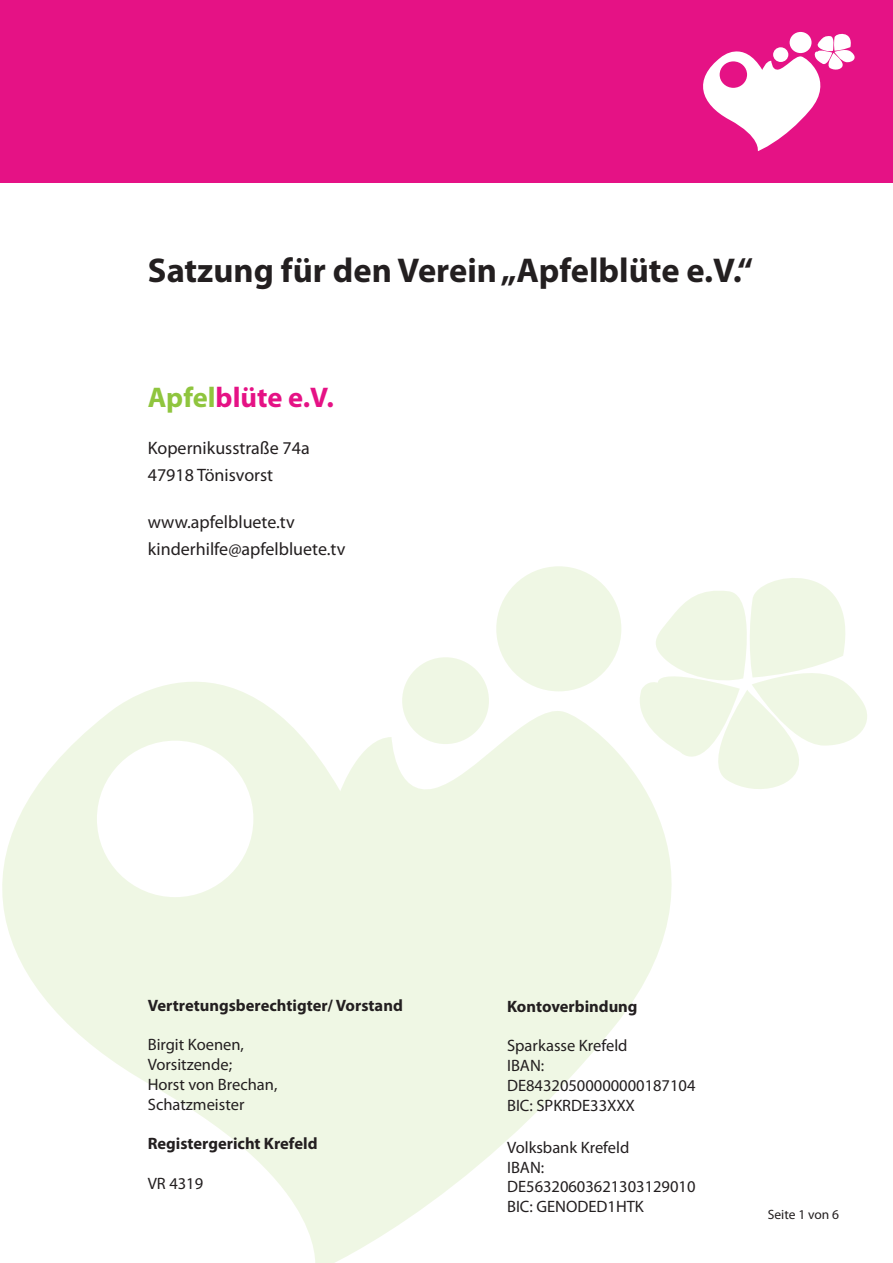
<style>
.page{position:relative;width:893px;height:1263px;background:#fff}
.page>*{position:absolute;margin:0;border:0;box-sizing:border-box;transform-origin:0 0}
.t1{font:700 34.5px "Myriad Pro";color:#231f20}
.t2{font:700 28.5px "Myriad Pro";color:#e51285}
.t3{font:18px/27px "Myriad Pro";color:#231f20}
.t4{font:16.5px/19.8px "Myriad Pro";color:#231f20}
.t5{font:700 16.5px "Myriad Pro";color:#231f20}
.t6{font:13.5px "Myriad Pro";color:#231f20}
.s1{color:#8fc53e}
</style>
<div class="page">
<svg style="left:2px;top:604px;width:670px;height:659px;fill:#eff7e4"></svg>
<div style="left:496px;top:566px;width:125px;height:125px;background:#eff7e4;border-radius:50%"></div>
<div style="left:402px;top:657px;width:87px;height:87px;background:#eff7e4;border-radius:50%"></div>
<svg style="left:627px;top:578px;width:240px;height:221px"></svg>
<div style="left:0;top:0;width:893px;height:183px;background:#e51285"></div>
<svg style="left:703px;top:31px;width:152px;height:120px"></svg>
<h1 class="t1" style="left:148px;top:247px;width:607px">Satzung für den Verein „Apfelblüte e.V.“</h1>
<h2 class="t2" style="left:148px;top:379px;width:188px"><span class="s1">Apfel</span>blüte e.V.</h2>
<p class="t3" style="left:148px;top:434px;width:164px">Kopernikusstraße 74a<br>47918 Tönisvorst</p>
<p class="t3" style="left:148px;top:508px;width:199px">www.apfelbluete.tv kinderhilfe@apfelbluete.tv</p>
<p class="t5" style="left:148px;top:994px;width:257px">Vertretungsberechtigter/ Vorstand</p>
<p class="t4" style="left:148px;top:1035px;width:131px">Birgit Koenen,<br>Vorsitzende;<br>Horst von Brechan,<br>Schatzmeister</p>
<p class="t5" style="left:148px;top:1133px;width:171px">Registergericht Krefeld</p>
<p class="t4" style="left:148px;top:1173px;width:57px">VR 4319</p>
<p class="t5" style="left:507px;top:995px;width:132px">Kontoverbindung</p>
<p class="t4" style="left:507px;top:1035px;width:190px">Sparkasse Krefeld<br>IBAN:<br>DE84320500000000187104<br>BIC: SPKRDE33XXX</p>
<p class="t4" style="left:507px;top:1137px;width:190px">Volksbank Krefeld<br>IBAN:<br>DE56320603621303129010<br>BIC: GENODED1HTK</p>
<p class="t6" style="left:768px;top:1206px;width:73px">Seite 1 von 6</p>
</div>
